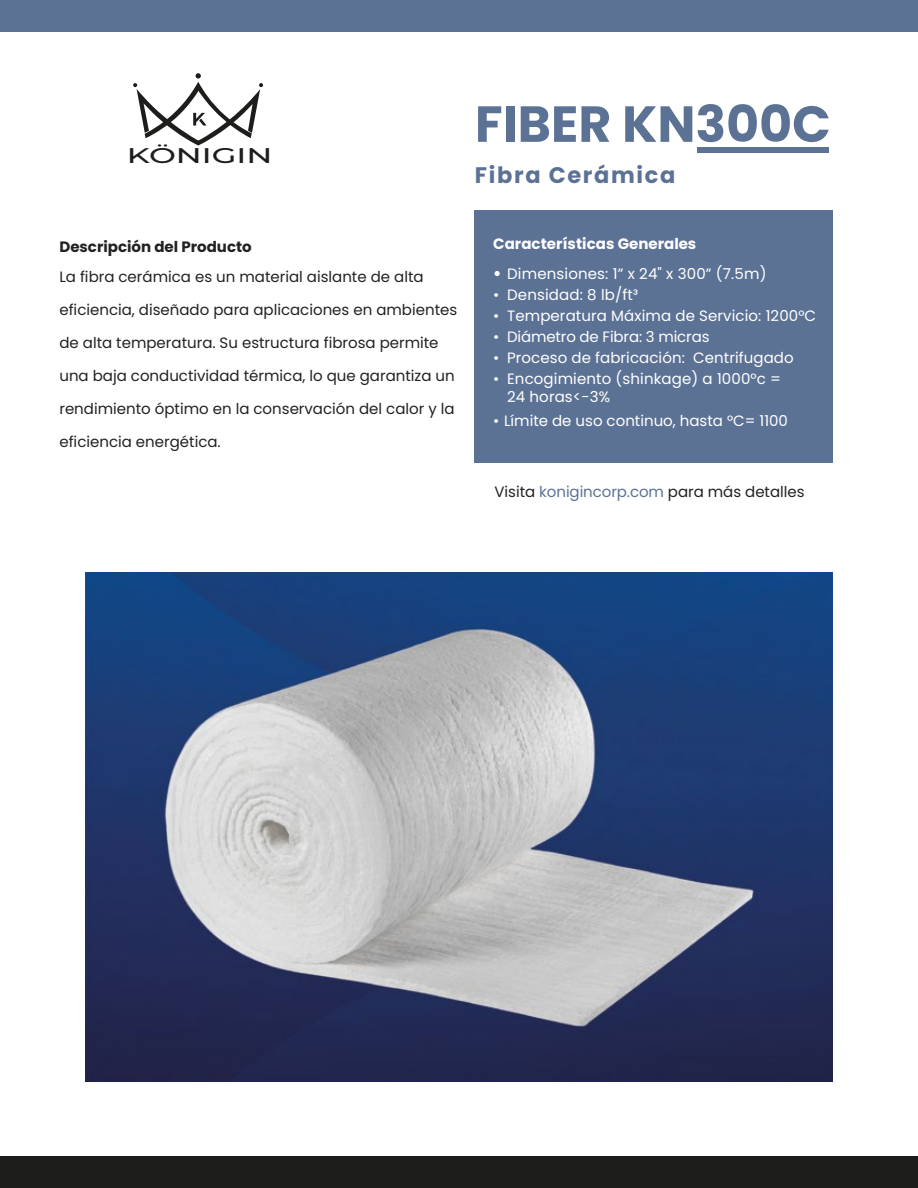
<style>
.page{position:relative;width:918px;height:1188px;background:#fff}
.page>*{position:absolute;margin:0;border:0;box-sizing:border-box;transform-origin:0 0}
.t1{font:700 50.7px "Poppins";color:#5c7295}
.t2{font:700 22.5px "Poppins";letter-spacing:.075em;color:#5c7295}
.t3{font:500 21.3px "Montserrat";color:#1d1d1b;scale:1.51 1}
.t4{font:15px "Poppins";color:#222}
.t5{font:15px/18px "Poppins";letter-spacing:.005em;color:#fff}
.t6{font:700 15px "Poppins";color:#fff}
.t7{font:700 15px "Poppins";color:#222}
.s1{color:#5d7296}
</style>
<div class="page">
<div style="left:0;top:0;width:918px;height:32px;background:#5c7295"></div>
<div style="left:475px;top:211px;width:358px;height:252px;background:#5c7295"></div>
<svg style="left:495px;top:271px;width:5px;height:5px"></svg>
<div style="left:0;top:1156px;width:918px;height:32px;background:#1d1d1b"></div>
<img style="left:85px;top:573px;width:748px;height:509px">
<svg style="left:133px;top:73px;width:130px;height:73px"></svg>
<div style="left:697px;top:147px;width:132px;height:5px;background:#5c7295"></div>
<h3 class="t3" style="left:127px;top:141px;width:98px">KÖNIGIN</h3>
<h1 class="t1" style="left:475px;top:95px;width:357px">FIBER KN300C</h1>
<h2 class="t2" style="left:475px;top:163px;width:202px">Fibra Cerámica</h2>
<p class="t7" style="left:59px;top:238px;width:194px">Descripción del Producto</p>
<p class="t6" style="left:493px;top:235px;width:205px">Características Generales</p>
<p class="t5" style="left:507px;top:265px;width:261px">Dimensiones: 1” x 24" x 300” (7.5m)</p>
<p class="t5" style="left:493px;top:286px;width:146px">• Densidad: 8 lb/ft³</p>
<p class="t5" style="left:493px;top:307px;width:325px">• Temperatura Máxima de Servicio: 1200°C</p>
<p class="t5" style="left:493px;top:328px;width:218px">• Diámetro de Fibra: 3 micras</p>
<p class="t5" style="left:493px;top:349px;width:302px">• Proceso de fabricación: Centrifugado</p>
<p class="t5" style="left:507px;top:370px;width:275px;text-indent:-14px">• Encogimiento (shinkage) a 1000°c =<br>24 horas&lt;-3%</p>
<p class="t5" style="left:493px;top:412px;width:296px">• Límite de uso continuo, hasta °C= 1100</p>
<p class="t4" style="left:59px;top:268px;width:366px">La fibra cerámica es un material aislante de alta</p>
<p class="t4" style="left:59px;top:301px;width:399px">eficiencia, diseñado para aplicaciones en ambientes</p>
<p class="t4" style="left:59px;top:334px;width:381px">de alta temperatura. Su estructura fibrosa permite</p>
<p class="t4" style="left:59px;top:367px;width:397px">una baja conductividad térmica, lo que garantiza un</p>
<p class="t4" style="left:59px;top:400px;width:397px">rendimiento óptimo en la conservación del calor y la</p>
<p class="t4" style="left:59px;top:433px;width:163px">eficiencia energética.</p>
<p class="t4" style="left:495px;top:484px;width:312px">Visita <span class="s1">konigincorp.com</span> para más detalles</p>
</div>
